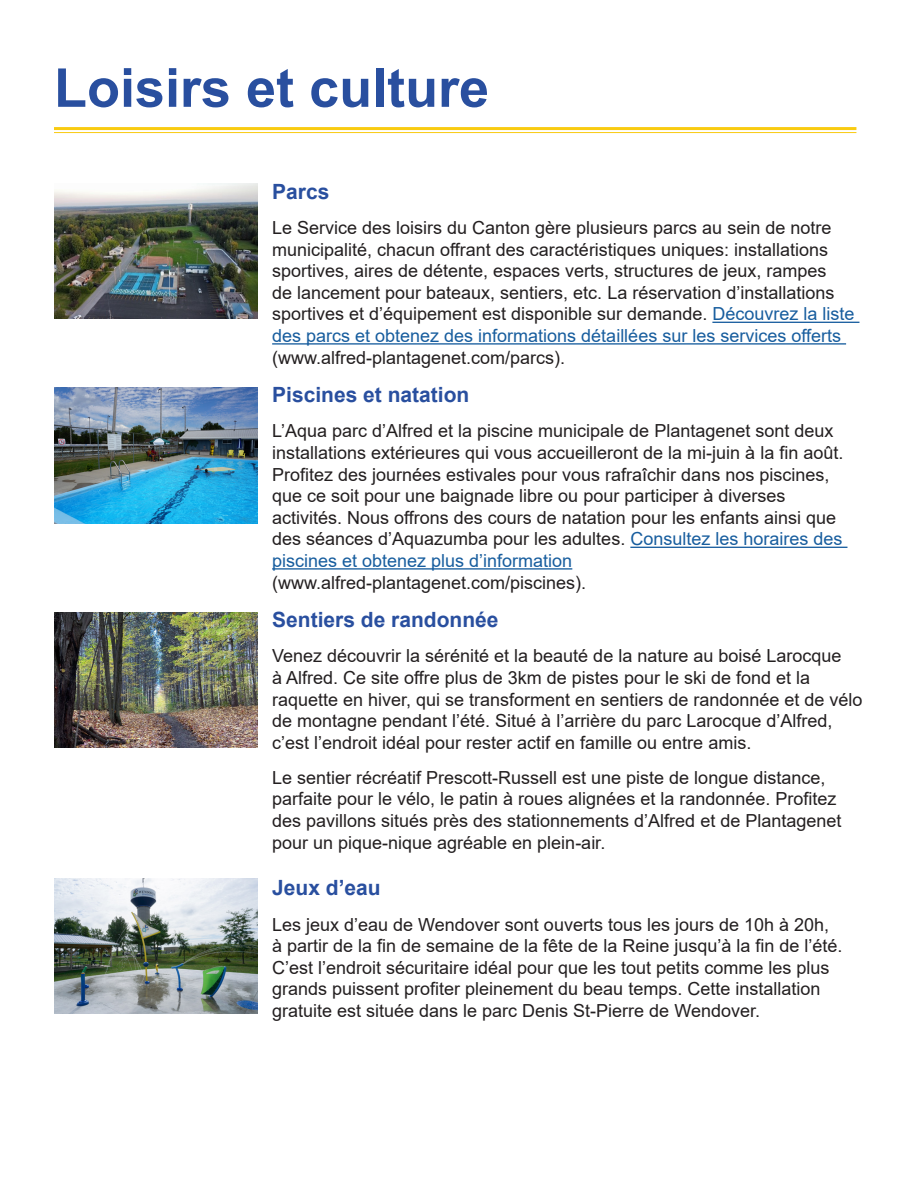
<style>
.page{position:relative;width:918px;height:1188px;background:#fff}
.page>*{position:absolute;margin:0;border:0;box-sizing:border-box;transform-origin:0 0}
.Heading_2{font:700 54px "Arial";color:#294f9f}
.Heading_3{font:700 21px "Arial";color:#294f9f}
.t1{font:18px/21.6px "Arial";color:#231f20}
.s1{color:#175d9e}
</style>
<div class="page">
<hr style="left:54px;top:127px;width:802px;height:3px;background:#f9cb11">
<hr style="left:54px;top:132px;width:802px;height:1px;background:#f9cb11">
<hr style="left:712px;top:322px;width:147px;height:1px;background:#175d9e">
<hr style="left:272px;top:343px;width:574px;height:2px;background:#175d9e">
<hr style="left:630px;top:547px;width:217px;height:1px;background:#175d9e">
<hr style="left:272px;top:568px;width:300px;height:2px;background:#175d9e">
<img style="left:55px;top:184px;width:203px;height:135px">
<img style="left:55px;top:388px;width:203px;height:135px">
<img style="left:54px;top:612px;width:203px;height:136px">
<img style="left:55px;top:879px;width:203px;height:135px">
<h2 class="Heading_2" style="left:54px;top:50px;width:437px">Loisirs et culture</h2>
<h3 class="Heading_3" style="left:272px;top:177px;width:59px">Parcs</h3>
<p class="t1" style="left:272px;top:217px;width:584px">Le Service des loisirs du Canton gère plusieurs parcs au sein de notre municipalité, chacun offrant des caractéristiques uniques: installations sportives, aires de détente, espaces verts, structures de jeux, rampes<br>de lancement pour bateaux, sentiers, etc. La réservation d’installations sportives et d’équipement est disponible sur demande. <span class="s1">Découvrez la liste des parcs et obtenez des informations détaillées sur les services offerts </span>(www.alfred-plantagenet.com/parcs).</p>
<h3 class="Heading_3" style="left:272px;top:380px;width:199px">Piscines et natation</h3>
<p class="t1" style="left:272px;top:420px;width:573px">L’Aqua parc d’Alfred et la piscine municipale de Plantagenet sont deux installations extérieures qui vous accueilleront de la mi-juin à la fin août.<br>Profitez des journées estivales pour vous rafraîchir dans nos piscines, que ce soit pour une baignade libre ou pour participer à diverses activités. Nous offrons des cours de natation pour les enfants ainsi que des séances d’Aquazumba pour les adultes. <span class="s1">Consultez les horaires des piscines et obtenez plus d’information </span>(www.alfred-plantagenet.com/piscines).</p>
<h3 class="Heading_3" style="left:272px;top:605px;width:228px">Sentiers de randonnée</h3>
<p class="t1" style="left:272px;top:645px;width:592px">Venez découvrir la sérénité et la beauté de la nature au boisé Larocque<br>à Alfred. Ce site offre plus de 3km de pistes pour le ski de fond et la raquette en hiver, qui se transforment en sentiers de randonnée et de vélo de montagne pendant l’été. Situé à l’arrière du parc Larocque d’Alfred, c’est l’endroit idéal pour rester actif en famille ou entre amis.</p>
<p class="t1" style="left:272px;top:767px;width:571px">Le sentier récréatif Prescott-Russell est une piste de longue distance, parfaite pour le vélo, le patin à roues alignées et la randonnée. Profitez des pavillons situés près des stationnements d’Alfred et de Plantagenet pour un pique-nique agréable en plein-air.</p>
<h3 class="Heading_3" style="left:272px;top:873px;width:110px">Jeux d’eau</h3>
<p class="t1" style="left:272px;top:913px;width:572px">Les jeux d’eau de Wendover sont ouverts tous les jours de 10h à 20h, à partir de la fin de semaine de la fête de la Reine jusqu’à la fin de l’été.<br>C’est l’endroit sécuritaire idéal pour que les tout petits comme les plus grands puissent profiter pleinement du beau temps. Cette installation gratuite est située dans le parc Denis St-Pierre de Wendover.</p>
</div>
